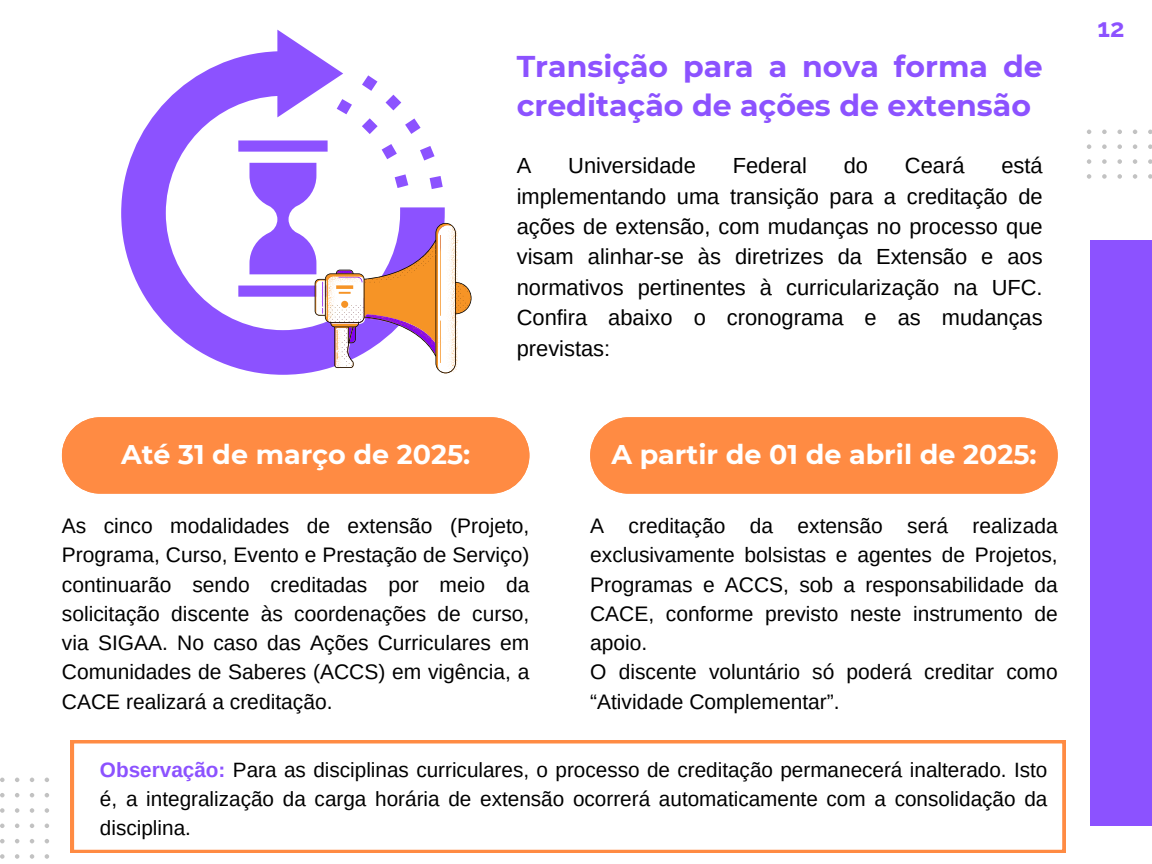
<style>
.page{position:relative;width:1152px;height:864px;background:#fff}
.page>*{position:absolute;margin:0;border:0;box-sizing:border-box;transform-origin:0 0}
.t1{font:700 30px/38.2px "Montserrat";color:#8c52ff}
.t2{font:700 27px "Montserrat";color:#fff}
.t3{font:700 25.5px "Raleway";color:#8c52ff}
.t4{font:21.9px/30.3px "Arimo";color:#000;text-align:justify}
.t5{font:21px/29.2px "Arimo";color:#000;text-align:justify}
.t6{font:20.7px/28.8px "Arimo";color:#000;text-align:justify}
.s1{font-weight:700;color:#8c52ff}
</style>
<div class="page">
<div style="left:1091px;top:241px;width:61px;height:585px;background:#8c52ff"></div>
<svg style="left:1087px;top:130px;width:4px;height:4px"></svg>
<svg style="left:1102px;top:130px;width:5px;height:4px"></svg>
<svg style="left:1117px;top:130px;width:5px;height:4px"></svg>
<svg style="left:1133px;top:130px;width:4px;height:4px"></svg>
<svg style="left:1148px;top:130px;width:4px;height:4px"></svg>
<svg style="left:1087px;top:144px;width:4px;height:5px"></svg>
<svg style="left:1102px;top:144px;width:5px;height:5px"></svg>
<svg style="left:1117px;top:144px;width:5px;height:5px"></svg>
<svg style="left:1133px;top:144px;width:4px;height:5px"></svg>
<svg style="left:1148px;top:144px;width:4px;height:5px"></svg>
<svg style="left:1087px;top:159px;width:4px;height:5px"></svg>
<svg style="left:1102px;top:159px;width:5px;height:5px"></svg>
<svg style="left:1117px;top:159px;width:5px;height:5px"></svg>
<svg style="left:1133px;top:159px;width:4px;height:5px"></svg>
<svg style="left:1148px;top:159px;width:4px;height:5px"></svg>
<svg style="left:1087px;top:174px;width:4px;height:5px"></svg>
<svg style="left:1102px;top:174px;width:5px;height:5px"></svg>
<svg style="left:1117px;top:174px;width:5px;height:5px"></svg>
<svg style="left:1133px;top:174px;width:4px;height:5px"></svg>
<svg style="left:1148px;top:174px;width:4px;height:5px"></svg>
<svg style="left:45px;top:778px;width:4px;height:4px"></svg>
<svg style="left:45px;top:793px;width:4px;height:4px"></svg>
<svg style="left:45px;top:808px;width:4px;height:5px"></svg>
<svg style="left:45px;top:824px;width:4px;height:4px"></svg>
<svg style="left:45px;top:839px;width:4px;height:4px"></svg>
<svg style="left:45px;top:854px;width:4px;height:5px"></svg>
<svg style="left:30px;top:778px;width:4px;height:4px"></svg>
<svg style="left:30px;top:793px;width:4px;height:4px"></svg>
<svg style="left:30px;top:808px;width:4px;height:5px"></svg>
<svg style="left:30px;top:824px;width:4px;height:4px"></svg>
<svg style="left:30px;top:839px;width:4px;height:4px"></svg>
<svg style="left:30px;top:854px;width:4px;height:5px"></svg>
<svg style="left:15px;top:778px;width:4px;height:4px"></svg>
<svg style="left:15px;top:793px;width:4px;height:4px"></svg>
<svg style="left:15px;top:808px;width:4px;height:5px"></svg>
<svg style="left:15px;top:824px;width:4px;height:4px"></svg>
<svg style="left:15px;top:839px;width:4px;height:4px"></svg>
<svg style="left:15px;top:854px;width:4px;height:5px"></svg>
<svg style="left:0;top:778px;width:5px;height:4px"></svg>
<svg style="left:0;top:793px;width:5px;height:4px"></svg>
<svg style="left:0;top:808px;width:5px;height:5px"></svg>
<svg style="left:0;top:824px;width:5px;height:4px"></svg>
<svg style="left:0;top:839px;width:5px;height:4px"></svg>
<svg style="left:0;top:854px;width:5px;height:5px"></svg>
<div style="left:62px;top:417px;width:467px;height:77px;background:#ff8b43"></div>
<div style="left:590px;top:417px;width:468px;height:77px;background:#ff8b43"></div>
<svg style="left:121px;top:30px;width:281px;height:342px"></svg>
<div style="left:238px;top:286px;width:90px;height:11px;background:#8c52ff"></div>
<div style="left:238px;top:140px;width:90px;height:12px;background:#8c52ff"></div>
<svg style="left:362px;top:118px;width:16px;height:16px"></svg>
<svg style="left:337px;top:99px;width:15px;height:15px"></svg>
<svg style="left:405px;top:118px;width:16px;height:16px"></svg>
<svg style="left:386px;top:95px;width:15px;height:15px"></svg>
<svg style="left:362px;top:75px;width:15px;height:16px"></svg>
<svg style="left:249px;top:144px;width:222px;height:231px"></svg>
<svg style="left:71px;top:740px;width:994px;height:113px"></svg>
<p class="t1" style="left:517px;top:48px;width:527px">Transição para a nova forma de creditação de ações de extensão</p>
<p class="t4" style="left:517px;top:151px;width:16px">A</p>
<p class="t4" style="left:568px;top:151px;width:129px">Universidade</p>
<p class="t4" style="left:733px;top:151px;width:76px">Federal</p>
<p class="t4" style="left:844px;top:151px;width:26px">do</p>
<p class="t4" style="left:905px;top:151px;width:61px">Ceará</p>
<p class="t4" style="left:517px;top:151px;width:527px;text-indent:485px">está implementando uma transição para a creditação de ações de extensão, com mudanças no processo que visam alinhar-se às diretrizes da Extensão e aos normativos pertinentes à curricularização na UFC.<br>Confira abaixo o cronograma e as mudanças previstas:</p>
<p class="t2" style="left:121px;top:438px;width:351px">Até 31 de março de 2025:</p>
<p class="t2" style="left:611px;top:438px;width:427px">A partir de 01 de abril de 2025:</p>
<p class="t5" style="left:62px;top:511px;width:469px">As cinco modalidades de extensão (Projeto, Programa, Curso, Evento e Prestação de Serviço) continuarão sendo creditadas por meio da solicitação discente às coordenações de curso, via SIGAA. No caso das Ações Curriculares em Comunidades de Saberes (ACCS) em vigência, a CACE realizará a creditação.</p>
<h2 class="t5" style="left:590px;top:511px;width:469px">A creditação da extensão será realizada exclusivamente bolsistas e agentes de Projetos, Programas e ACCS, sob a responsabilidade da CACE, conforme previsto neste instrumento de apoio.</h2>
<h2 class="t5" style="left:590px;top:657px;width:469px">O discente voluntário só poderá creditar como “Atividade Complementar”.</h2>
<p class="t6" style="left:100px;top:756px;width:949px"><span class="s1">Observação:</span> Para as disciplinas curriculares, o processo de creditação permanecerá inalterado. Isto é, a integralização da carga horária de extensão ocorrerá automaticamente com a consolidação da disciplina.</p>
<h1 class="t3" style="left:1098px;top:13px;width:29px">12</h1>
</div>
